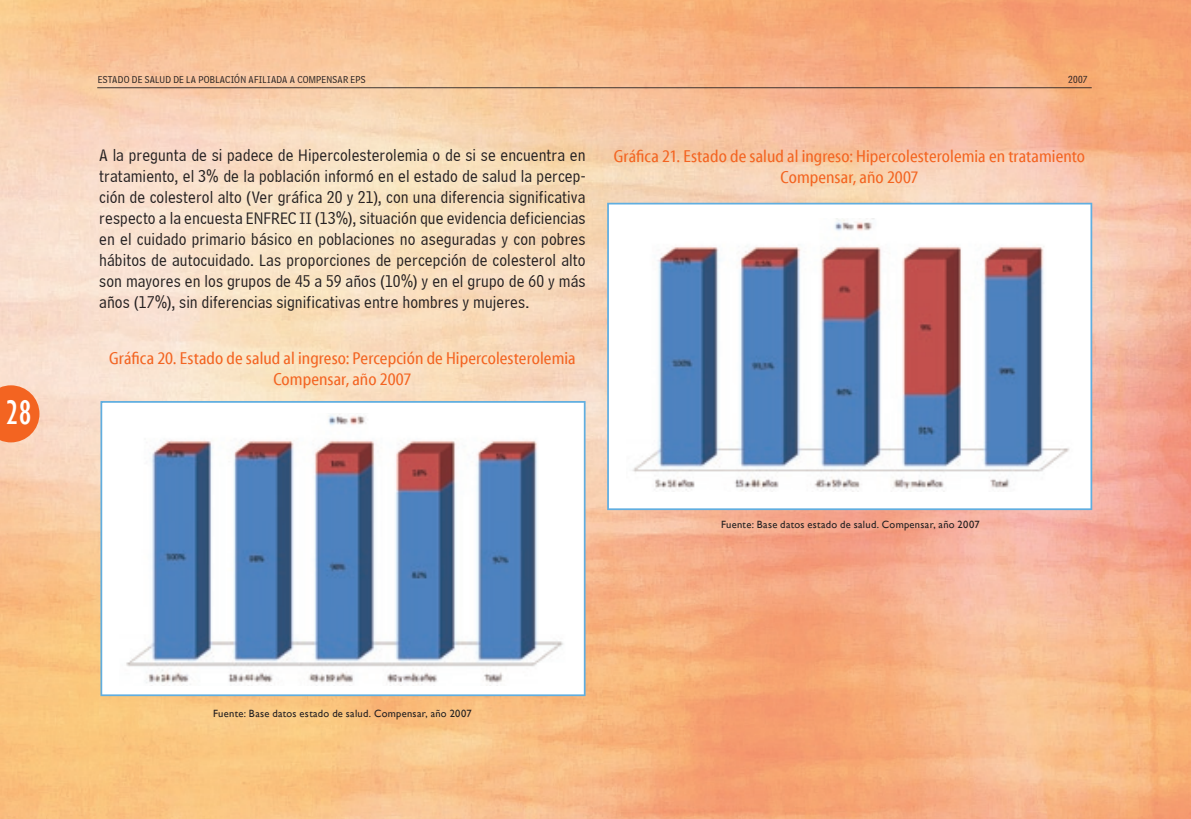
<style>
.page{position:relative;width:1191px;height:819px;background:#fff}
.page>*{position:absolute;margin:0;border:0;box-sizing:border-box;transform-origin:0 0}
.t1{font:condensed 35px "Gill Sans";color:#fff}
.t2{font:17.5px/21px "Bell Centennial BT Address";letter-spacing:.005em;color:#231f20;text-align:justify}
.t3{font:17.5px/21px "Myriad Cn Web";letter-spacing:.005em;color:#f36421;text-align:center}
.t4{font:10.5px "Gill Sans";letter-spacing:.025em;color:#231f20}
.t5{font:10.5px "Bell Centennial BT Address";letter-spacing:.02em;color:#231f20}
.s1{font-family:"Arial Narrow Special G1"}
</style>
<div class="page">
<img style="left:0;top:0;width:1191px;height:819px">
<svg style="left:97px;top:87px;width:994px;height:1px"></svg>
<svg style="left:0;top:385px;width:39px;height:57px"></svg>
<svg style="left:100px;top:401px;width:485px;height:295px"></svg>
<img style="left:119px;top:413px;width:449px;height:272px">
<svg style="left:607px;top:203px;width:485px;height:307px"></svg>
<img style="left:626px;top:218px;width:449px;height:274px">
<h1 class="t1" style="left:6px;top:392px;width:27px">28</h1>
<p class="t5" style="left:98px;top:73px;width:269px">ESTADO DE SALUD DE LA POBLACIÓN AFILIADA A COMPENSAR EPS</p>
<p class="t5" style="left:1068px;top:73px;width:21px">2007</p>
<p class="t2" style="left:99px;top:145px;width:488px">A la pregunta de si padece de Hipercolesterolemia o de si se encuentra en tratamiento, el 3<span class="s1">%</span> de la población informó en el estado de salud la percep&shy;ción de colesterol alto (Ver gráfica 20 y 21), con una diferencia significativa respecto a la encuesta ENFREC II (13<span class="s1">%</span>), situación que evidencia deficiencias en el cuidado primario básico en poblaciones no aseguradas y con pobres hábitos de autocuidado. Las proporciones de percepción de colesterol alto son mayores en los grupos de 45 a 59 años (10<span class="s1">%</span>) y en el grupo de 60 y más años (17<span class="s1">%</span>), sin diferencias significativas entre hombres y mujeres.</p>
<p class="t3" style="left:109px;top:348px;width:468px">Gráfica 20. Estado de salud al ingreso: Percepción de Hipercolesterolemia<br>Compensar, año 2007</p>
<p class="t3" style="left:614px;top:146px;width:473px">Gráfica 21. Estado de salud al ingreso: Hipercolesterolemia en tratamiento<br>Compensar, año 2007</p>
<p class="t4" style="left:721px;top:518px;width:260px">Fuente: Base datos estado de salud. Compensar, año 2007</p>
<p class="t4" style="left:213px;top:707px;width:260px">Fuente: Base datos estado de salud. Compensar, año 2007</p>
</div>
